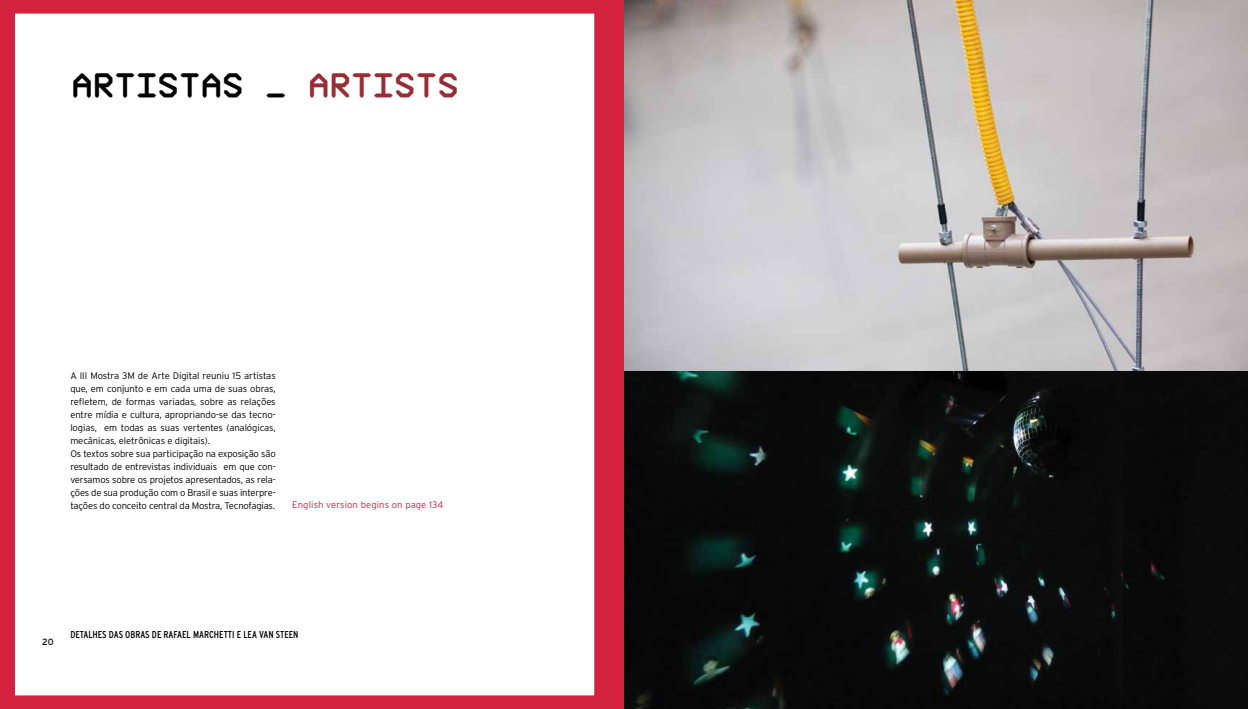
<style>
.page{position:relative;width:1248px;height:709px;background:#fff}
.page>*{position:absolute;margin:0;border:0;box-sizing:border-box;transform-origin:0 0}
.t1{font:700 32px "Post Mono";letter-spacing:-.04em;color:#000}
.t2{font:condensed 10px "Interstate";color:#000}
.t3{font:300 9.5px/13px "Interstate";letter-spacing:-.02em;color:#000}
.t4{font:300 9.5px "Interstate";letter-spacing:.01em;color:#d3223e}
.t5{font:9px "Interstate";color:#000}
.s1{color:#972e35}
</style>
<div class="page">
<svg style="left:0;top:0;width:624px;height:709px"></svg>
<img style="left:624px;top:0;width:623px;height:371px">
<img style="left:624px;top:371px;width:623px;height:338px">
<h1 class="t1" style="left:71px;top:66px;width:259px">ARTISTAS _ <span class="s1">ARTISTS</span></h1>
<p class="t3" style="left:70px;top:369px;width:207px">A III Mostra 3M de Arte Digital reuniu 15 artistas que, em conjunto e em cada uma de suas obras, refletem, de formas variadas, sobre as relações entre mídia e cultura, apropriando-se das tecno&shy;logias, em todas as suas vertentes (analógicas, mecânicas, eletrônicas e digitais).<br>Os textos sobre sua participação na exposição são resultado de entrevistas individuais em que con&shy;versamos sobre os projetos apresentados, as rela&shy;ções de sua produção com o Brasil e suas interpre&shy;tações do conceito central da Mostra, Tecnofagias.</p>
<p class="t4" style="left:292px;top:499px;width:153px">English version begins on page 134</p>
<p class="t5" style="left:42px;top:637px;width:13px">20</p>
<p class="t2" style="left:70px;top:628px;width:230px">DETALHES DAS OBRAS DE RAFAEL MARCHETTI E LEA VAN STEEN</p>
</div>
